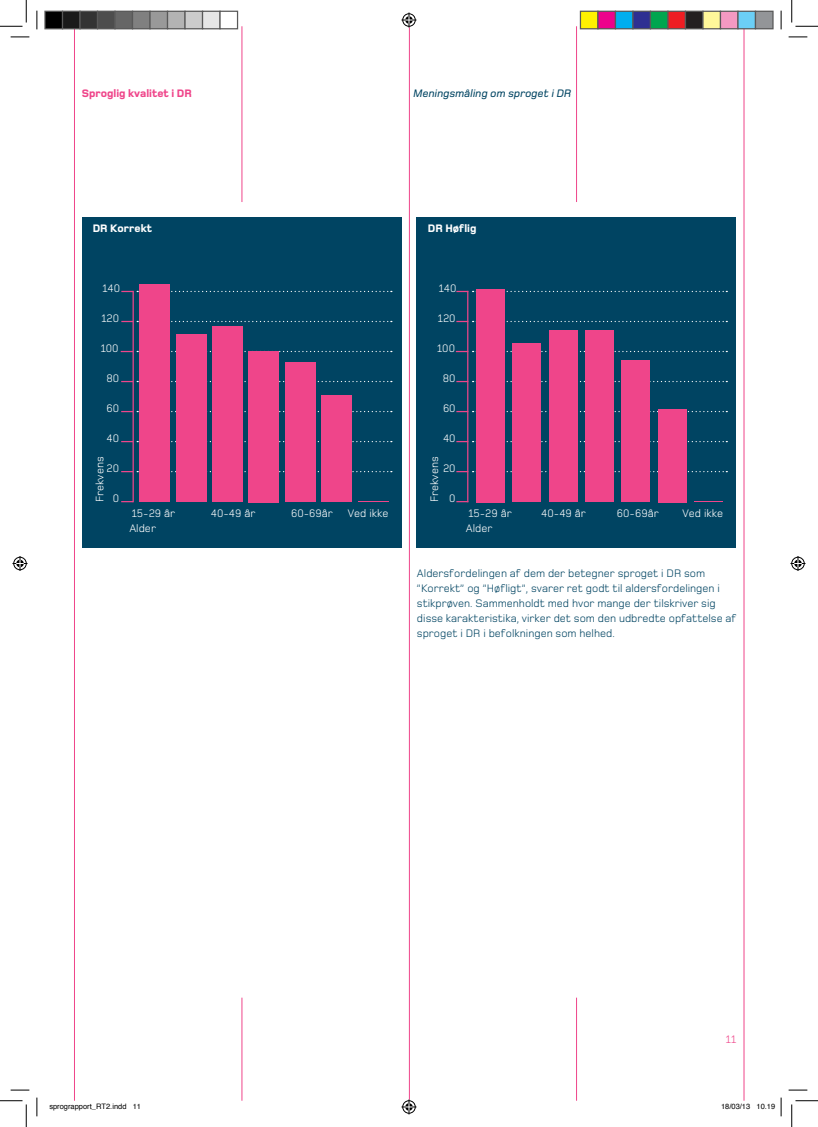
<style>
.page{position:relative;width:818px;height:1127px;background:#fff}
.page>*{position:absolute;margin:0;border:0;box-sizing:border-box;transform-origin:0 0}
.t1{font:11.25px/15px "Foundry Monoline";color:#004462}
.t2{font:11.25px "Foundry Monoline";color:#fff}
.t3{font:italic 500 11.25px "Foundry Monoline";color:#004462}
.t4{font:800 11.25px "Foundry Monoline";color:#ef458a}
.t5{font:800 11.25px "Foundry Monoline";color:#fff}
.t6{font:11.25px "Foundry Monoline";color:#ef458a}
.t7{font:7.5px "Helvetica";color:#000}
</style>
<div class="page">
<hr style="left:409px;top:26px;width:1px;height:1074px;background:#ef458a">
<hr style="left:576px;top:997px;width:1px;height:103px;background:#ef458a">
<hr style="left:576px;top:26px;width:1px;height:176px;background:#ef458a">
<hr style="left:744px;top:26px;width:1px;height:1074px;background:#ef458a">
<hr style="left:242px;top:997px;width:1px;height:103px;background:#ef458a">
<hr style="left:242px;top:26px;width:1px;height:176px;background:#ef458a">
<hr style="left:74px;top:26px;width:1px;height:1074px;background:#ef458a">
<div style="left:416px;top:217px;width:320px;height:330px;background:#004462"></div>
<div style="left:82px;top:217px;width:319px;height:330px;background:#004462"></div>
<hr style="left:133px;top:291px;width:1px;height:211px;background:#ef458a">
<svg style="left:121px;top:501px;width:12px;height:1px"></svg>
<svg style="left:694px;top:501px;width:29px;height:1px"></svg>
<hr style="left:467px;top:291px;width:1px;height:211px;background:#ef458a">
<svg style="left:121px;top:471px;width:271px;height:1px"></svg>
<svg style="left:121px;top:441px;width:271px;height:1px"></svg>
<svg style="left:121px;top:411px;width:271px;height:1px"></svg>
<svg style="left:121px;top:381px;width:271px;height:1px"></svg>
<svg style="left:121px;top:351px;width:271px;height:1px"></svg>
<svg style="left:456px;top:471px;width:271px;height:1px"></svg>
<svg style="left:456px;top:441px;width:271px;height:1px"></svg>
<svg style="left:456px;top:411px;width:271px;height:1px"></svg>
<svg style="left:456px;top:381px;width:271px;height:1px"></svg>
<svg style="left:456px;top:351px;width:271px;height:1px"></svg>
<svg style="left:121px;top:321px;width:271px;height:1px"></svg>
<svg style="left:121px;top:291px;width:271px;height:1px"></svg>
<svg style="left:456px;top:321px;width:271px;height:1px"></svg>
<svg style="left:456px;top:291px;width:271px;height:1px"></svg>
<div style="left:139px;top:284px;width:31px;height:218px;background:#ef458a"></div>
<div style="left:176px;top:334px;width:31px;height:168px;background:#ef458a"></div>
<div style="left:212px;top:326px;width:31px;height:176px;background:#ef458a"></div>
<div style="left:249px;top:351px;width:30px;height:151px;background:#ef458a"></div>
<div style="left:285px;top:362px;width:31px;height:140px;background:#ef458a"></div>
<div style="left:321px;top:395px;width:31px;height:107px;background:#ef458a"></div>
<hr style="left:358px;top:501px;width:30px;height:1px;background:#ef458a">
<div style="left:476px;top:289px;width:29px;height:213px;background:#ef458a"></div>
<div style="left:512px;top:343px;width:29px;height:159px;background:#ef458a"></div>
<div style="left:549px;top:330px;width:28px;height:172px;background:#ef458a"></div>
<div style="left:585px;top:330px;width:29px;height:172px;background:#ef458a"></div>
<div style="left:621px;top:360px;width:29px;height:142px;background:#ef458a"></div>
<div style="left:658px;top:409px;width:29px;height:93px;background:#ef458a"></div>
<svg style="left:11px;top:36px;width:18px;height:2px"></svg>
<svg style="left:788px;top:36px;width:19px;height:2px"></svg>
<svg style="left:11px;top:1089px;width:18px;height:1px"></svg>
<svg style="left:788px;top:1089px;width:19px;height:1px"></svg>
<svg style="left:36px;top:11px;width:2px;height:18px"></svg>
<svg style="left:36px;top:1097px;width:2px;height:18px"></svg>
<svg style="left:780px;top:11px;width:2px;height:18px"></svg>
<svg style="left:0;top:0;width:27px;height:27px"></svg>
<svg style="left:0;top:1100px;width:27px;height:26px"></svg>
<svg style="left:791px;top:0;width:27px;height:27px"></svg>
<svg style="left:791px;top:1100px;width:27px;height:26px"></svg>
<svg style="left:401px;top:13px;width:15px;height:15px"></svg>
<svg style="left:401px;top:1099px;width:15px;height:15px"></svg>
<svg style="left:13px;top:556px;width:15px;height:15px"></svg>
<svg style="left:790px;top:556px;width:15px;height:15px"></svg>
<div style="left:45px;top:11px;width:18px;height:18px;background:#000"></div>
<div style="left:44px;top:11px;width:19px;height:18px;border:1px solid #595959"></div>
<div style="left:63px;top:11px;width:17px;height:18px;background:#1a1a1a"></div>
<div style="left:62px;top:11px;width:19px;height:18px;border:1px solid #595959"></div>
<div style="left:80px;top:11px;width:18px;height:18px;background:#333"></div>
<div style="left:79px;top:11px;width:19px;height:18px;border:1px solid #595959"></div>
<div style="left:98px;top:11px;width:17px;height:18px;background:#4d4d4d"></div>
<div style="left:97px;top:11px;width:19px;height:18px;border:1px solid #595959"></div>
<div style="left:115px;top:11px;width:18px;height:18px;background:#666"></div>
<div style="left:114px;top:11px;width:19px;height:18px;border:1px solid #595959"></div>
<div style="left:133px;top:11px;width:17px;height:18px;background:#808080"></div>
<div style="left:132px;top:11px;width:19px;height:18px;border:1px solid #595959"></div>
<div style="left:150px;top:11px;width:18px;height:18px;background:#999"></div>
<div style="left:149px;top:11px;width:19px;height:18px;border:1px solid #595959"></div>
<div style="left:168px;top:11px;width:17px;height:18px;background:#b3b3b3"></div>
<div style="left:167px;top:11px;width:19px;height:18px;border:1px solid #595959"></div>
<div style="left:185px;top:11px;width:18px;height:18px;background:#ccc"></div>
<div style="left:184px;top:11px;width:19px;height:18px;border:1px solid #595959"></div>
<div style="left:203px;top:11px;width:17px;height:18px;background:#e6e6e6"></div>
<div style="left:202px;top:11px;width:19px;height:18px;border:1px solid #595959"></div>
<div style="left:219px;top:11px;width:19px;height:18px;border:1px solid #595959"></div>
<div style="left:580px;top:11px;width:18px;height:18px;background:#fff101"></div>
<div style="left:580px;top:11px;width:18px;height:18px;border:1px solid #595959"></div>
<div style="left:598px;top:11px;width:17px;height:18px;background:#ed028c"></div>
<div style="left:597px;top:11px;width:19px;height:18px;border:1px solid #595959"></div>
<div style="left:615px;top:11px;width:18px;height:18px;background:#00aeef"></div>
<div style="left:615px;top:11px;width:18px;height:18px;border:1px solid #595959"></div>
<div style="left:633px;top:11px;width:17px;height:18px;background:#2e3092"></div>
<div style="left:632px;top:11px;width:19px;height:18px;border:1px solid #595959"></div>
<div style="left:650px;top:11px;width:18px;height:18px;background:#00a54f"></div>
<div style="left:650px;top:11px;width:18px;height:18px;border:1px solid #595959"></div>
<div style="left:668px;top:11px;width:17px;height:18px;background:#ee1d23"></div>
<div style="left:667px;top:11px;width:19px;height:18px;border:1px solid #595959"></div>
<div style="left:685px;top:11px;width:18px;height:18px;background:#231f20"></div>
<div style="left:685px;top:11px;width:18px;height:18px;border:1px solid #595959"></div>
<div style="left:703px;top:11px;width:17px;height:18px;background:#fff79a"></div>
<div style="left:702px;top:11px;width:19px;height:18px;border:1px solid #595959"></div>
<div style="left:720px;top:11px;width:18px;height:18px;background:#f499c2"></div>
<div style="left:720px;top:11px;width:18px;height:18px;border:1px solid #595959"></div>
<div style="left:738px;top:11px;width:17px;height:18px;background:#6bcff6"></div>
<div style="left:737px;top:11px;width:19px;height:18px;border:1px solid #595959"></div>
<div style="left:755px;top:11px;width:18px;height:18px;background:#939598"></div>
<div style="left:755px;top:11px;width:18px;height:18px;border:1px solid #595959"></div>
<svg style="left:780px;top:1097px;width:2px;height:18px"></svg>
<p class="t4" style="left:82px;top:87px;width:111px">Sproglig kvalitet i DR</p>
<p class="t3" style="left:414px;top:87px;width:159px">Meningsmåling om sproget i DR</p>
<p class="t5" style="left:93px;top:222px;width:61px">DR Korrekt</p>
<p class="t5" style="left:428px;top:222px;width:50px">DR Høflig</p>
<p class="t2" style="left:102px;top:282px;width:19px">140</p>
<p class="t2" style="left:439px;top:282px;width:19px">140</p>
<p class="t2" style="left:101px;top:312px;width:19px">120</p>
<p class="t2" style="left:438px;top:312px;width:19px">120</p>
<p class="t2" style="left:101px;top:342px;width:19px">100</p>
<p class="t2" style="left:437px;top:342px;width:19px">100</p>
<p class="t2" style="left:106px;top:372px;width:14px">80</p>
<p class="t2" style="left:443px;top:372px;width:14px">80</p>
<p class="t2" style="left:106px;top:402px;width:14px">60</p>
<p class="t2" style="left:107px;top:432px;width:14px">40</p>
<p class="t2" style="left:443px;top:402px;width:14px">60</p>
<p class="t2" style="left:443px;top:432px;width:14px">40</p>
<p class="t2" style="left:93px;top:502px;width:47px;rotate:-90deg">Frekvens</p>
<p class="t2" style="left:107px;top:462px;width:14px">20</p>
<p class="t2" style="left:113px;top:492px;width:8px">0</p>
<p class="t2" style="left:428px;top:502px;width:47px;rotate:-90deg">Frekvens</p>
<p class="t2" style="left:443px;top:462px;width:14px">20</p>
<p class="t2" style="left:449px;top:492px;width:8px">0</p>
<p class="t2" style="left:132px;top:507px;width:45px">15-29 år</p>
<p class="t2" style="left:211px;top:507px;width:46px">40-49 år</p>
<p class="t2" style="left:291px;top:507px;width:43px">60-69år</p>
<p class="t2" style="left:348px;top:507px;width:42px">Ved ikke</p>
<p class="t2" style="left:468px;top:507px;width:45px">15-29 år</p>
<p class="t2" style="left:541px;top:507px;width:46px">40-49 år</p>
<p class="t2" style="left:617px;top:507px;width:43px">60-69år</p>
<p class="t2" style="left:682px;top:507px;width:42px">Ved ikke</p>
<p class="t2" style="left:129px;top:522px;width:28px">Alder</p>
<p class="t2" style="left:466px;top:522px;width:28px">Alder</p>
<p class="t1" style="left:417px;top:565px;width:321px">Aldersfordelingen af dem der betegner sproget i DR som ”Korrekt” og ”Høfligt”, svarer ret godt til aldersfordelingen i stikprøven. Sammenholdt med hvor mange der tilskriver sig disse karakteristika, virker det som den udbredte opfattelse af sproget i DR i befolkningen som helhed.</p>
<p class="t6" style="left:726px;top:1032px;width:12px">11</p>
<p class="t7" style="left:49px;top:1100px;width:93px">sprograpport_RT2.indd 11</p>
<p class="t7" style="left:721px;top:1100px;width:56px">18/03/13 10.19</p>
</div>
